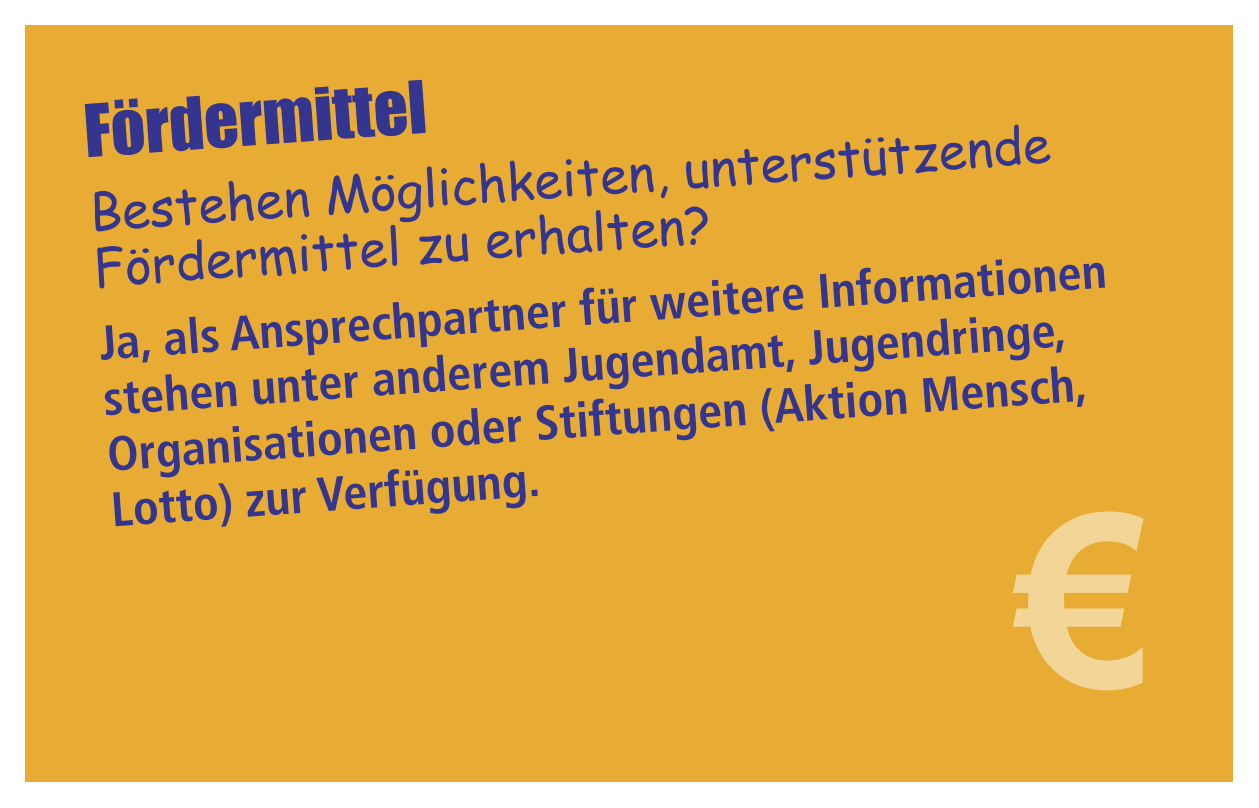
<style>
.page{position:relative;width:1259px;height:808px;background:#fff}
.page>*{position:absolute;margin:0;border:0;box-sizing:border-box;transform-origin:0 0}
.t1{font:700 241.5px "Arial";color:#f3d597}
.t2{font:67.2px "Impact";color:#33358f}
.t3{font:50.7px/56.1px "Comic Sans MS";color:#33358f}
.t4{font:700 condensed 48.3px/55.8px "Frutiger";color:#33358f}
</style>
<div class="page">
<div style="left:26px;top:26px;width:1206px;height:756px;background:#e8ac34"></div>
<h2 class="t2" style="left:81px;top:95px;width:345px;rotate:-4deg">Fördermittel</h2>
<p class="t3" style="left:88px;top:184px;width:964px;rotate:-4deg">Bestehen Möglichkeiten, unterstützende<br>Fördermittel zu erhalten?</p>
<p class="t4" style="left:97px;top:318px;width:1011px;rotate:-4deg">Ja, als Ansprechpartner für weitere Informationen stehen unter anderem Jugendamt, Jugendringe, Organisationen oder Stiftungen (Aktion Mensch, Lotto) zur Verfügung.</p>
<h1 class="t1" style="left:1016px;top:463px;width:136px">€</h1>
</div>
